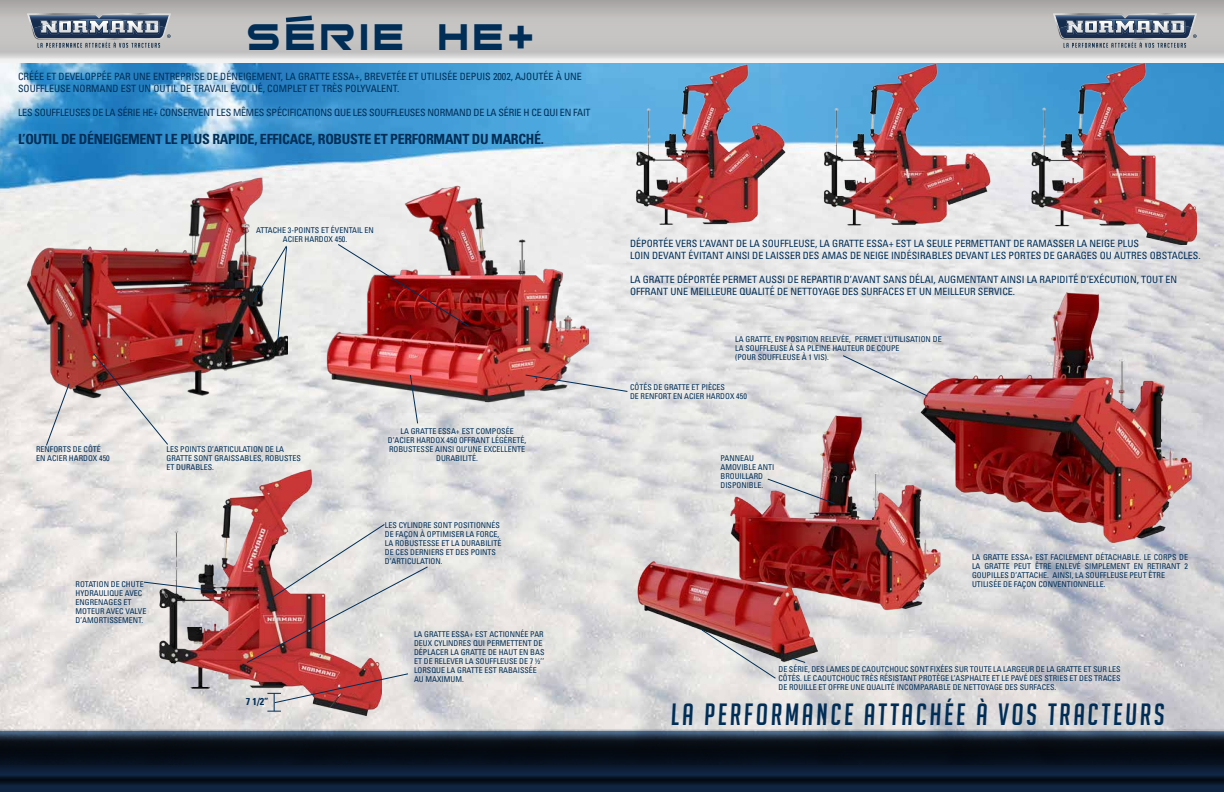
<style>
.page{position:relative;width:1224px;height:792px;background:#fff}
.page>*{position:absolute;margin:0;border:0;box-sizing:border-box;transform-origin:0 0}
.t1{font:50px "Bitsumishi";letter-spacing:.1em;color:#002e57}
.t2{font:italic 30px "Big Noodle Titling";letter-spacing:.1em;color:#002e57}
.t3{font:700 condensed 14px "Univers";letter-spacing:-.02em;color:#002e57}
.t4{font:condensed 10px/12px "Univers";color:#002e57}
.t5{font:condensed 10px "Univers";letter-spacing:-.02em;color:#002e57}
.t6{font:700 condensed 10px "Univers";color:#002e57}
.t7{font:condensed 8px/9px "Univers";color:#002e57}
</style>
<div class="page">
<img style="left:0;top:63px;width:1224px;height:666px">
<svg style="left:0;top:0;width:1224px;height:63px;background:#c3c1c0"></svg>
<svg style="left:0;top:732px;width:1224px;height:60px;background:#0d1a2b"></svg>
<img style="left:321px;top:180px;width:272px;height:227px">
<img style="left:28px;top:172px;width:259px;height:231px">
<svg style="left:27px;top:14px;width:144px;height:34px;background:#7c8898"></svg>
<svg style="left:1053px;top:14px;width:144px;height:34px;background:#7c8898"></svg>
<svg style="left:252px;top:245px;width:36px;height:101px;background:#b4afae"></svg>
<img style="left:337px;top:243px;width:133px;height:85px">
<img style="left:92px;top:352px;width:77px;height:94px">
<svg style="left:45px;top:382px;width:25px;height:65px;background:#dfdad9"></svg>
<svg style="left:409px;top:374px;width:10px;height:50px"></svg>
<img style="left:157px;top:469px;width:225px;height:251px">
<svg style="left:143px;top:581px;width:71px;height:11px"></svg>
<svg style="left:246px;top:523px;width:183px;height:141px;background:#cda9a8"></svg>
<img style="left:267px;top:673px;width:142px;height:39px">
<img style="left:631px;top:61px;width:157px;height:169px">
<img style="left:823px;top:61px;width:168px;height:164px">
<img style="left:1030px;top:61px;width:167px;height:184px">
<img style="left:913px;top:288px;width:284px;height:256px">
<svg style="left:842px;top:354px;width:87px;height:43px;background:#d7d7da"></svg>
<svg style="left:524px;top:374px;width:105px;height:19px;background:#c5aaab"></svg>
<img style="left:634px;top:414px;width:313px;height:250px">
<svg style="left:766px;top:478px;width:70px;height:27px;background:#baa4a5"></svg>
<svg style="left:701px;top:629px;width:76px;height:51px;background:#c4aead"></svg>
<svg style="left:791px;top:657px;width:15px;height:7px"></svg>
<svg style="left:286px;top:16px;width:26px;height:6px"></svg>
<h1 class="t1" style="left:248px;top:17px;width:288px">SERIE HE+</h1>
<p class="t4" style="left:18px;top:70px;width:565px">CRÉÉE ET DEVELOPPÉE PAR UNE ENTREPRISE DE DÉNEIGEMENT, LA GRATTE ESSA+, BREVETÉE ET UTILISÉE DEPUIS 2002, AJOUTÉE À UNE<br>SOUFFLEUSE NORMAND EST UN OUTIL DE TRAVAIL ÉVOLUÉ, COMPLET ET TRÈS POLYVALENT.</p>
<p class="t5" style="left:18px;top:106px;width:574px">LES SOUFFLEUSES DE LA SÉRIE HE+ CONSERVENT LES MÊMES SPÉCIFICATIONS QUE LES SOUFFLEUSES NORMAND DE LA SÉRIE H CE QUI EN FAIT</p>
<h3 class="t3" style="left:18px;top:131px;width:528px">L’OUTIL DE DÉNEIGEMENT LE PLUS RAPIDE, EFFICACE, ROBUSTE ET PERFORMANT DU MARCHÉ.</h3>
<p class="t7" style="left:256px;top:225px;width:119px;text-align:center">ATTACHE 3-POINTS ET ÉVENTAIL EN<br>ACIER HARDOX 450.</p>
<p class="t7" style="left:36px;top:444px;width:75px">RENFORTS DE CÔTÉ<br>EN ACIER HARDOX 450</p>
<p class="t7" style="left:166px;top:444px;width:136px">LES POINTS D’ARTICULATION DE LA<br>GRATTE SONT GRAISSABLES, ROBUSTES<br>ET DURABLES.</p>
<p class="t7" style="left:76px;top:579px;width:72px">ROTATION DE CHUTE<br>HYDRAULIQUE AVEC<br>ENGRENAGES ET<br>MOTEUR AVEC VALVE<br>D’AMORTISSEMENT.</p>
<p class="t6" style="left:246px;top:695px;width:24px">7 1/2”</p>
<p class="t7" style="left:388px;top:426px;width:140px;text-align:center">LA GRATTE ESSA+ EST COMPOSÉE<br>D’ACIER HARDOX 450 OFFRANT LÉGÈRETÉ,<br>ROBUSTESSE AINSI QU’UNE EXCELLENTE<br>DURABILITÉ.</p>
<p class="t7" style="left:385px;top:520px;width:118px">LES CYLINDRE SONT POSITIONNÉS<br>DE FAÇON À OPTIMISER LA FORCE,<br>LA ROBUSTESSE ET LA DURABILITÉ<br>DE CES DERNIERS ET DES POINTS<br>D’ARTICULATION.</p>
<p class="t7" style="left:414px;top:629px;width:132px">LA GRATTE ESSA+ EST ACTIONNÉE PAR<br>DEUX CYLINDRES QUI PERMETTENT DE<br>DÉPLACER LA GRATTE DE HAUT EN BAS<br>ET DE RELEVER LA SOUFFLEUSE DE 7 ½’’<br>LORSQUE LA GRATTE EST RABAISSÉE<br>AU MAXIMUM.</p>
<p class="t4" style="left:630px;top:237px;width:572px">DÉPORTÉE VERS L’AVANT DE LA SOUFFLEUSE, LA GRATTE ESSA+ EST LA SEULE PERMETTANT DE RAMASSER LA NEIGE PLUS<br>LOIN DEVANT ÉVITANT AINSI DE LAISSER DES AMAS DE NEIGE INDÉSIRABLES DEVANT LES PORTES DE GARAGES OU AUTRES OBSTACLES.</p>
<p class="t4" style="left:630px;top:273px;width:549px">LA GRATTE DÉPORTÉE PERMET AUSSI DE REPARTIR D’AVANT SANS DÉLAI, AUGMENTANT AINSI LA RAPIDITÉ D’EXÉCUTION, TOUT EN<br>OFFRANT UNE MEILLEURE QUALITÉ DE NETTOYAGE DES SURFACES ET UN MEILLEUR SERVICE.</p>
<p class="t7" style="left:735px;top:335px;width:208px">LA GRATTE, EN POSITION RELEVÉE, PERMET L’UTILISATION DE<br>LA SOUFFLEUSE À SA PLEINE HAUTEUR DE COUPE<br>(POUR SOUFFLEUSE À 1 VIS).</p>
<p class="t7" style="left:630px;top:383px;width:118px">CÔTÉS DE GRATTE ET PIÈCES<br>DE RENFORT EN ACIER HARDOX 450</p>
<p class="t7" style="left:721px;top:453px;width:55px">PANNEAU<br>AMOVIBLE ANTI<br>BROUILLARD<br>DISPONIBLE.</p>
<p class="t7" style="left:972px;top:552px;width:218px">LA GRATTE ESSA+ EST FACILEMENT DÉTACHABLE. LE CORPS DE LA GRATTE PEUT ÊTRE ENLEVÉ SIMPLEMENT EN RETIRANT 2<br>GOUPILLES D’ATTACHE. AINSI, LA SOUFFLEUSE PEUT ÊTRE UTILISÉE DE FAÇON CONVENTIONNELLE.</p>
<p class="t7" style="left:779px;top:665px;width:343px;text-align:justify">DE SÉRIE, DES LAMES DE CAOUTCHOUC SONT FIXÉES SUR TOUTE LA LARGEUR DE LA GRATTE ET SUR LES CÔTÉS. LE CAOUTCHOUC TRÈS RÉSISTANT PROTÈGE L’ASPHALTE ET LE PAVÉ DES STRIES ET DES TRACES DE ROUILLE ET OFFRE UNE QUALITÉ INCOMPARABLE DE NETTOYAGE DES SURFACES.</p>
<h2 class="t2" style="left:671px;top:698px;width:495px">LA PERFORMANCE ATTACHÉE À VOS TRACTEURS</h2>
</div>
